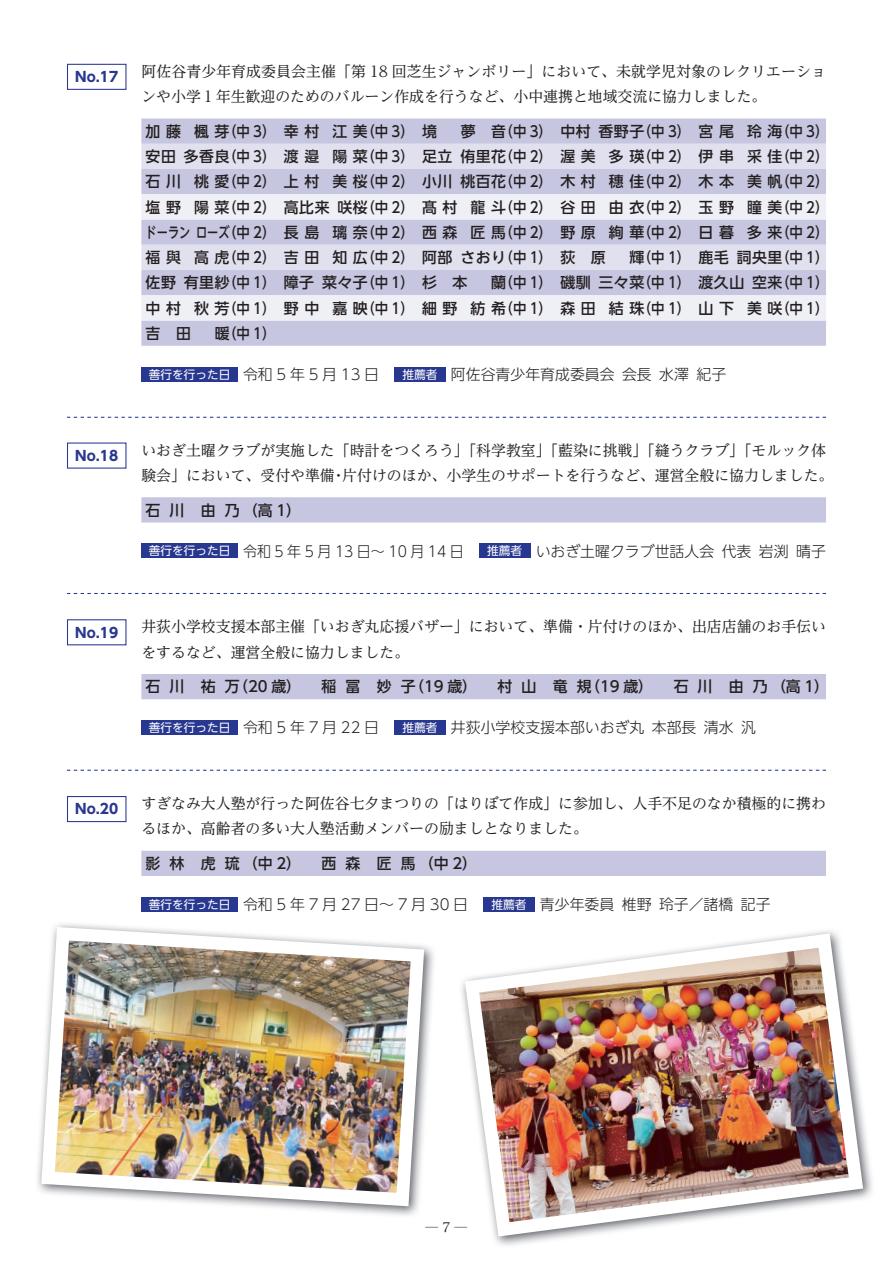
<style>
.page{position:relative;width:893px;height:1263px;background:#fff}
.page>*{position:absolute;margin:0;border:0;box-sizing:border-box;transform-origin:0 0}
.t1{font:500 14.85px/25.2px "UD Shin Go NT Pr 6 N";letter-spacing:.38em;color:#231f20;text-align:justify}
.t2{font:14.85px/25.2px "UD Reimin Pr 6 N";color:#231f20}
.t3{font:300 14.85px "UD Shin Go NT Pr 6 N";color:#231f20}
.t4{font:300 14.85px "UD Shin Go NT Pr 6 N";color:#231f20;scale:.94 1}
.t5{font:500 14.85px "UD Shin Go NT Pr 6 N";letter-spacing:.035em;color:#231f20}
.t6{font:700 13.8px "UD Shin Go NT Pr 6 N";color:#283890}
.t7{font:12.75px "UD Reimin Pr 6 N";color:#231f20}
.s1{font-weight:400;font-size:11.7px;color:#fff}
</style>
<div class="page">
<img style="left:461px;top:931px;width:409px;height:313px">
<img style="left:37px;top:924px;width:394px;height:289px">
<svg style="left:67px;top:417px;width:759px;height:1px"></svg>
<div style="left:67px;top:64px;width:59px;height:26px;border:1px solid #283890"></div>
<div style="left:141px;top:367px;width:97px;height:15px;background:#283890"></div>
<div style="left:394px;top:367px;width:52px;height:15px;background:#283890"></div>
<div style="left:141px;top:119px;width:685px;height:227px;background:#c6c6e0"></div>
<svg style="left:141px;top:144px;width:685px;height:50px;background:#d3d3e7"></svg>
<svg style="left:141px;top:194px;width:685px;height:126px"></svg>
<svg style="left:67px;top:593px;width:759px;height:1px"></svg>
<svg style="left:67px;top:770px;width:759px;height:1px"></svg>
<div style="left:67px;top:619px;width:59px;height:26px;border:1px solid #283890"></div>
<div style="left:141px;top:543px;width:97px;height:15px;background:#283890"></div>
<div style="left:479px;top:543px;width:52px;height:15px;background:#283890"></div>
<div style="left:141px;top:720px;width:97px;height:15px;background:#283890"></div>
<div style="left:394px;top:720px;width:52px;height:15px;background:#283890"></div>
<div style="left:141px;top:674px;width:685px;height:25px;background:#c6c6e0"></div>
<div style="left:141px;top:497px;width:685px;height:25px;background:#c6c6e0"></div>
<div style="left:67px;top:796px;width:59px;height:26px;border:1px solid #283890"></div>
<div style="left:141px;top:897px;width:97px;height:15px;background:#283890"></div>
<div style="left:483px;top:897px;width:52px;height:15px;background:#283890"></div>
<div style="left:141px;top:851px;width:685px;height:25px;background:#c6c6e0"></div>
<p class="t6" style="left:75px;top:66px;width:44px">No.17</p>
<p class="t2" style="left:141px;top:58px;width:686px">阿佐谷青少年育成委員会主催「第 18 回芝生ジャンボリー」において、未就学児対象のレクリエーションや小学１年生歓迎のためのバルーン作成を行うなど、小中連携と地域交流に協力しました。</p>
<p class="t1" style="left:146px;top:118px;width:293px">加藤 楓芽（中 3） 幸村 江美（中 3） 境</p>
<p class="t1" style="left:146px;top:118px;width:684px;text-indent:315px">夢 音（中 3） 中村 香野子（中 3） 宮尾 玲海（中 3）安田 多香良（中 3） 渡邉 陽菜（中 3） 足立 侑里花（中 2） 渥美 多瑛（中 2） 伊串 采佳（中 2）石川 桃愛（中 2） 上村 美桜（中 2） 小川 桃百花（中 2） 木村 穗佳（中 2） 木本 美帆（中 2）塩野 陽菜（中 2） 高比来 咲桜（中 2） 髙村 龍斗（中 2） 谷田 由衣（中 2） 玉野 瞳美（中 2）ドーラン ローズ（中 2） 長島 璃奈（中 2） 西森 匠馬（中 2） 野原 絢華（中 2） 日暮 多来（中 2）福與 高虎（中 2） 吉田 知広（中 2） 阿部 さおり（中 1） 荻 原</p>
<p class="t1" style="left:629px;top:244px;width:201px">輝（中 1） 鹿毛 詞央里（中 1）</p>
<p class="t1" style="left:146px;top:270px;width:684px;text-indent:345px">蘭（中 1） 磯馴 三々菜（中 1） 渡久山 空来（中 1）中村 秋芳（中 1） 野中 嘉映（中 1） 細野 紡希（中 1） 森田 結珠（中 1） 山下 美咲（中 1）吉 田</p>
<p class="t5" style="left:146px;top:271px;width:323px">佐野 有里紗（中 1） 障子 菜々子（中 1） 杉 本</p>
<p class="t1" style="left:215px;top:320px;width:62px">暖（中 1）</p>
<p class="t3" style="left:149px;top:362px;width:579px"><span class="s1">善行を行った日</span> 令和 5 年 5 月 13 日　 <span class="s1">推薦者</span> 阿佐谷青少年育成委員会 会長 水澤 紀子</p>
<p class="t6" style="left:75px;top:444px;width:44px">No.18</p>
<p class="t2" style="left:141px;top:437px;width:694px">いおぎ土曜クラブが実施した「時計をつくろう」「科学教室」「藍染に挑戦」「縫うクラブ」「モルック体験会」において、受付や準備・片付けのほか、小学生のサポートを行うなど、運営全般に協力しました。</p>
<p class="t1" style="left:146px;top:497px;width:157px">石 川 由 乃（高1）</p>
<p class="t4" style="left:149px;top:539px;width:337px"><span class="s1">善行を行った日</span> 令和 5 年 5 月 13 日～ 10 月 14 日</p>
<p class="t3" style="left:487px;top:539px;width:340px"><span class="s1">推薦者</span> いおぎ土曜クラブ世話人会 代表 岩渕 晴子</p>
<p class="t6" style="left:75px;top:621px;width:44px">No.19</p>
<p class="t2" style="left:141px;top:614px;width:686px">井荻小学校支援本部主催「いおぎ丸応援バザー」において、準備・片付けのほか、出店店舗のお手伝いをするなど、運営全般に協力しました。</p>
<p class="t1" style="left:146px;top:674px;width:157px">石 川 祐 万（20 歳）</p>
<p class="t1" style="left:322px;top:674px;width:157px">稲 冨 妙 子（19 歳）</p>
<p class="t1" style="left:498px;top:674px;width:157px">村 山 竜 規（19 歳）</p>
<p class="t1" style="left:674px;top:674px;width:157px">石 川 由 乃（高1）</p>
<p class="t3" style="left:149px;top:716px;width:609px"><span class="s1">善行を行った日</span> 令和 5 年 7 月 22 日　 <span class="s1">推薦者</span> 井荻小学校支援本部いおぎ丸 本部長 清水 汎</p>
<p class="t6" style="left:75px;top:798px;width:44px">No.20</p>
<p class="t2" style="left:141px;top:790px;width:686px">すぎなみ大人塾が行った阿佐谷七夕まつりの「はりぼて作成」に参加し、人手不足のなか積極的に携わるほか、高齢者の多い大人塾活動メンバーの励ましとなりました。</p>
<p class="t1" style="left:146px;top:850px;width:157px">影 林 虎 琉（中2）</p>
<p class="t1" style="left:322px;top:850px;width:157px">西 森 匠 馬（中2）</p>
<p class="t3" style="left:149px;top:892px;width:623px"><span class="s1">善行を行った日</span> 令和 5 年 7 月 27 日～ 7 月 30 日　 <span class="s1">推薦者</span> 青少年委員 椎野 玲子／諸橋 記子</p>
<p class="t7" style="left:426px;top:1216px;width:43px">─ 7 ─</p>
</div>
